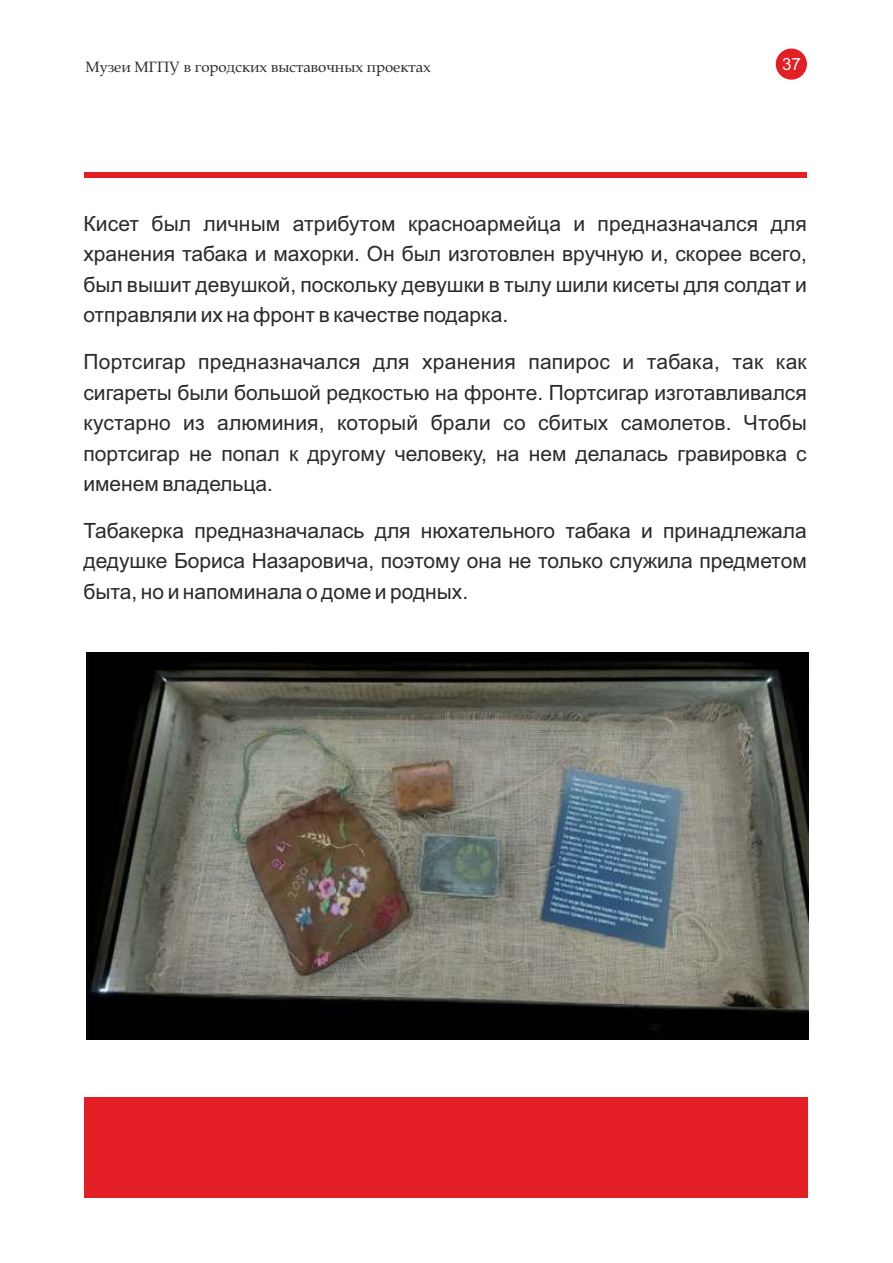
<style>
.page{position:relative;width:893px;height:1263px;background:#fff}
.page>*{position:absolute;margin:0;border:0;box-sizing:border-box;transform-origin:0 0}
.t1{font:21px/30.5px "Arial";color:#2b2a29;text-align:justify}
.t2{font:16.95px "Arial";color:#fefefe}
.t3{font:15px "Book Antiqua";color:#2b2a29}
</style>
<div class="page">
<div style="left:776px;top:49px;width:31px;height:31px;background:#e31e24;border-radius:50%"></div>
<div style="left:85px;top:172px;width:722px;height:6px;background:#e31e24"></div>
<div style="left:84px;top:1097px;width:724px;height:101px;background:#e31e24"></div>
<img style="left:86px;top:652px;width:723px;height:388px">
<p class="t3" style="left:86px;top:61px;width:347px">Музеи МГПУ в городских выставочных проектах</p>
<p class="t2" style="left:782px;top:58px;width:20px">37</p>
<p class="t1" style="left:83px;top:210px;width:725px">Кисет был личным атрибутом красноармейца и предназначался для хранения табака и махорки. Он был изготовлен вручную и, скорее всего, был вышит девушкой, поскольку девушки в тылу шили кисеты для солдат и отправляли их на фронт в качестве подарка.</p>
<p class="t1" style="left:83px;top:348px;width:725px">Портсигар предназначался для хранения папирос и табака, так как сигареты были большой редкостью на фронте. Портсигар изготавливался кустарно из алюминия, который брали со сбитых самолетов. Чтобы портсигар не попал к другому человеку, на нем делалась гравировка с именем владельца.</p>
<p class="t1" style="left:83px;top:517px;width:725px">Табакерка предназначалась для нюхательного табака и принадлежала дедушке Бориса Назаровича, поэтому она не только служила предметом быта, но и напоминала о доме и родных.</p>
</div>
